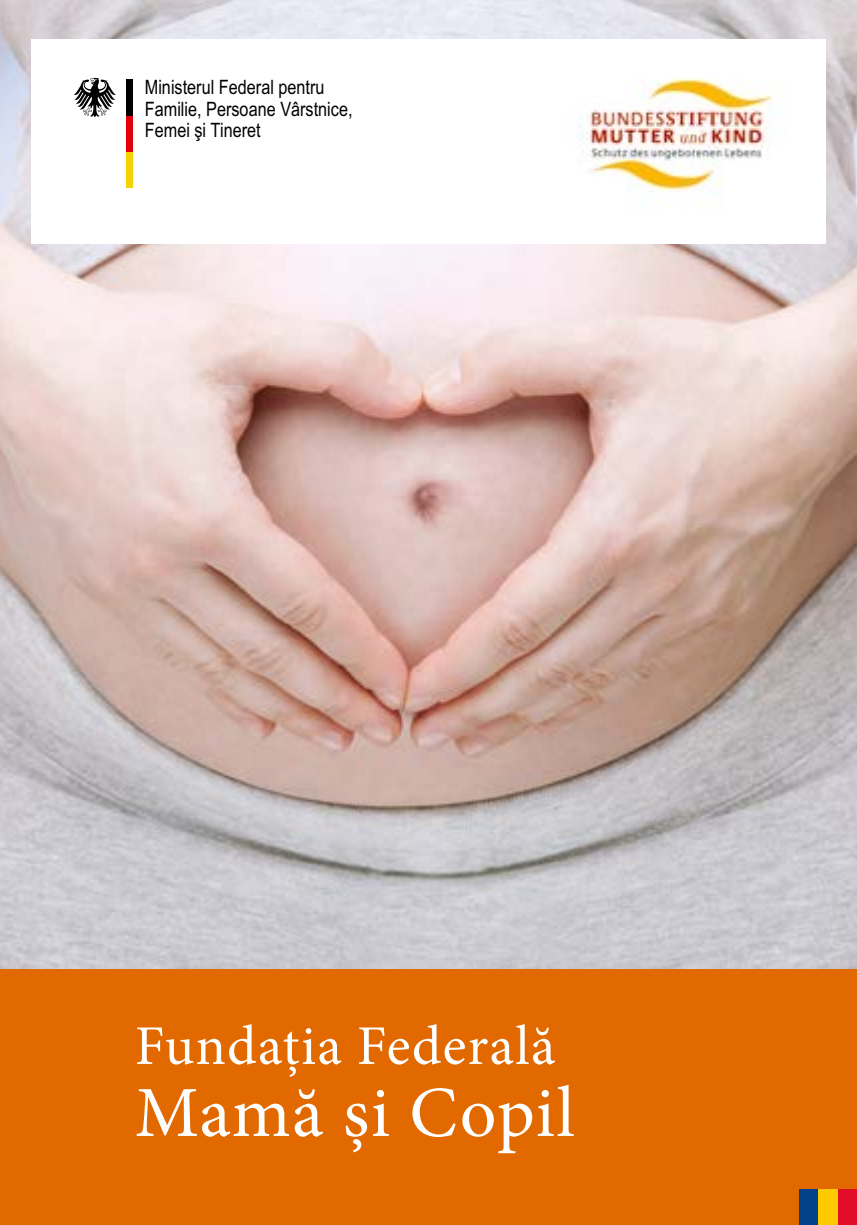
<style>
.page{position:relative;width:857px;height:1225px;background:#fff}
.page>*{position:absolute;margin:0;border:0;box-sizing:border-box;transform-origin:0 0}
.t1{font:72px "Minion Pro";color:#fff}
.t2{font:56px "Minion Pro";color:#fff}
.t3{font:19.8px/21.6px "Arial Narrow";color:#000}
</style>
<div class="page">
<img style="left:0;top:0;width:856px;height:969px">
<div style="left:31px;top:40px;width:794px;height:204px;background:#fff"></div>
<div style="left:0;top:969px;width:856px;height:256px;background:#e16900"></div>
<img style="left:580px;top:78px;width:206px;height:124px">
<div style="left:837px;top:1189px;width:19px;height:36px;background:#e20d28"></div>
<div style="left:798px;top:1189px;width:20px;height:36px;background:#004187"></div>
<div style="left:818px;top:1189px;width:19px;height:36px;background:#fdca00"></div>
<div style="left:127px;top:152px;width:6px;height:36px;background:#f8d200"></div>
<div style="left:127px;top:116px;width:6px;height:36px;background:#e3000b"></div>
<div style="left:127px;top:80px;width:6px;height:36px;background:#000"></div>
<svg style="left:74px;top:78px;width:42px;height:39px"></svg>
<p class="t3" style="left:145px;top:75px;width:209px">Ministerul Federal pentru<br>Familie, Persoane Vârstnice,<br>Femei şi Tineret</p>
<h1 class="t2" style="left:135px;top:1008px;width:422px">Fundația Federală</h1>
<h1 class="t1" style="left:135px;top:1064px;width:441px">Mamă și Copil</h1>
</div>
